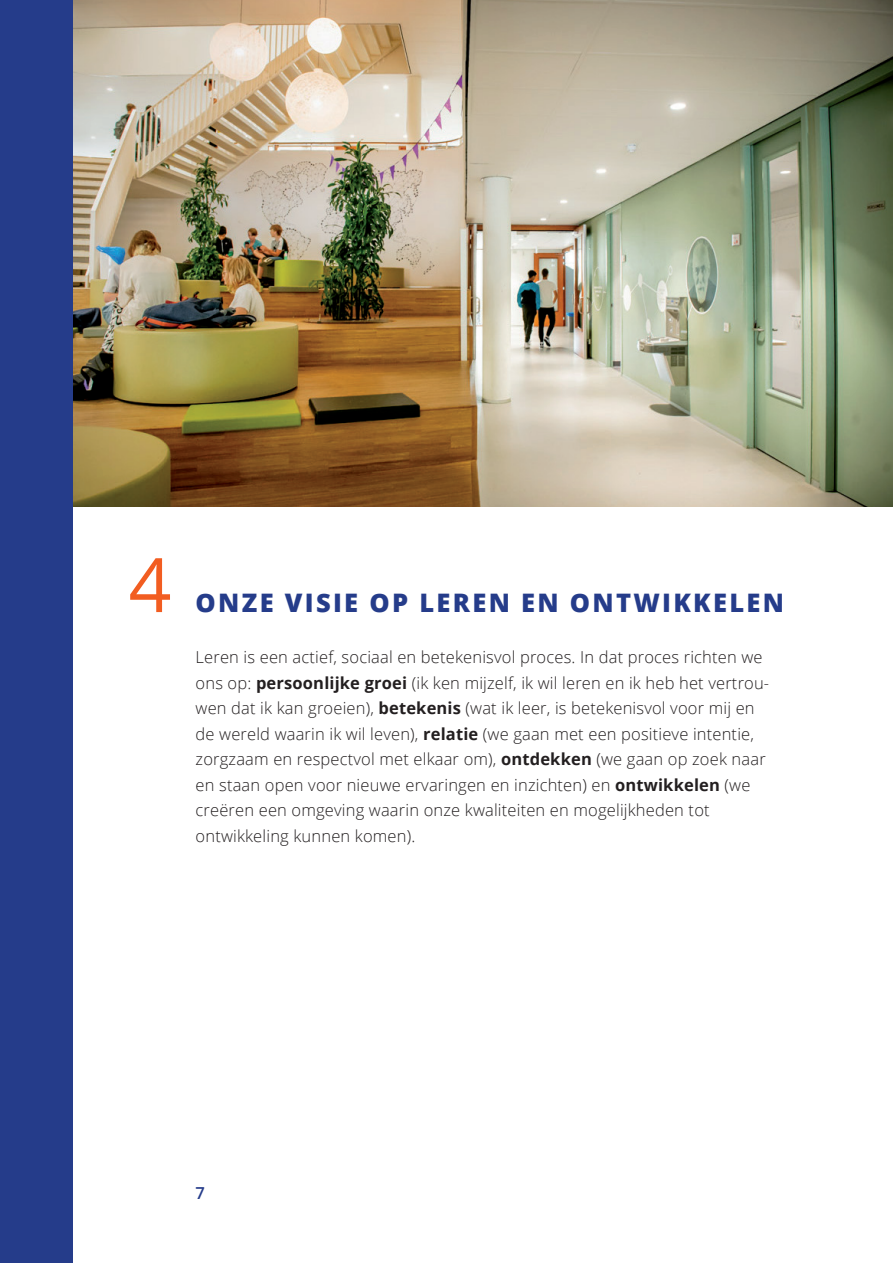
<style>
.page{position:relative;width:893px;height:1263px;background:#fff}
.page>*{position:absolute;margin:0;border:0;box-sizing:border-box;transform-origin:0 0}
.t1{font:75px "Open Sans";color:#f25d21}
.t2{font:800 25.5px "Open Sans";letter-spacing:.09em;color:#253c8a}
.t3{font:300 16.5px/25.5px "Open Sans";letter-spacing:.01em;color:#231f20}
.t4{font:600 16.5px "Open Sans";color:#253c8a}
.s1{font-weight:700}
</style>
<div class="page">
<img style="left:73px;top:0;width:820px;height:506px">
<div style="left:0;top:0;width:73px;height:1263px;background:#253c8a"></div>
<h1 class="t1" style="left:129px;top:533px;width:44px">4</h1>
<h2 class="t2" style="left:196px;top:583px;width:590px">ONZE VISIE OP LEREN EN ONTWIKKELEN</h2>
<p class="t3" style="left:196px;top:644px;width:575px">Leren is een actief, sociaal en betekenisvol proces. In dat proces richten we ons op: <span class="s1">persoonlijke groei</span> (ik ken mijzelf, ik wil leren en ik heb het vertrou&shy;wen dat ik kan groeien), <span class="s1">betekenis</span> (wat ik leer, is betekenisvol voor mij en de wereld waarin ik wil leven), <span class="s1">relatie</span> (we gaan met een positieve intentie, zorgzaam en respectvol met elkaar om), <span class="s1">ontdekken</span> (we gaan op zoek naar en staan open voor nieuwe ervaringen en inzichten) en <span class="s1">ontwikkelen</span> (we creëren een omgeving waarin onze kwaliteiten en mogelijkheden tot ontwikkeling kunnen komen).</p>
<p class="t4" style="left:196px;top:1181px;width:11px">7</p>
</div>
